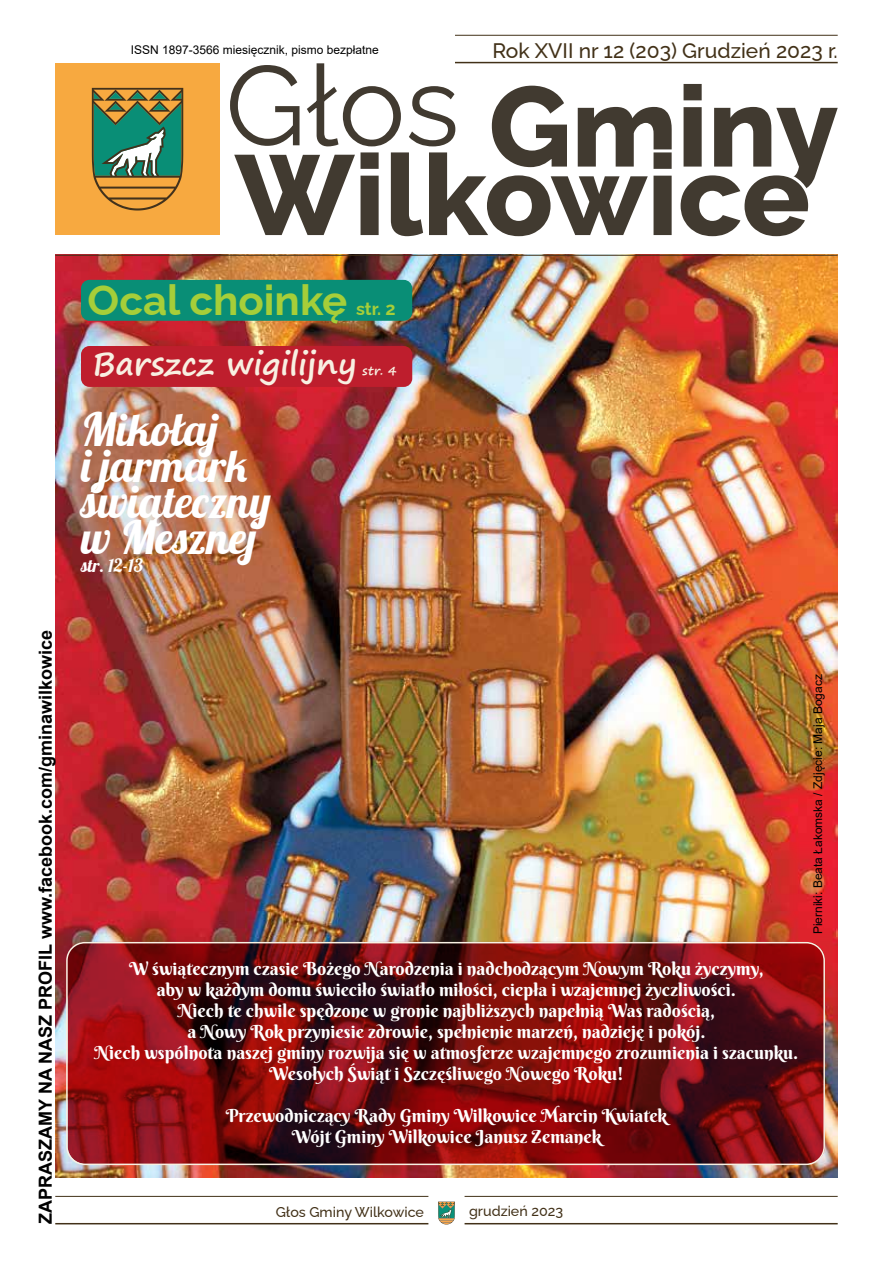
<style>
.page{position:relative;width:893px;height:1263px;background:#fff}
.page>*{position:absolute;margin:0;border:0;box-sizing:border-box;transform-origin:0 0}
.t1{font:45px/36px "Lobster";color:#fff}
.t2{font:700 42px "Raleway";color:#a6ce39}
.t3{font:700 31.5px "Segoe Print";color:#f8f0e2}
.t4{font:500 21px "Raleway";color:#423118}
.t5{font:18px/21px "Berkshire Swash";color:#fff;text-align:center}
.t6{font:700 18px "Arial";color:#000}
.t7{font:18px "Lobster";color:#fff}
.t8{font:700 18px "Raleway";color:#a6ce39}
.t9{font:500 14.25px "Raleway";color:#423118}
.t10{font:12px "Arial";color:#000}
.t11{font:700 12px "Segoe Print";color:#f8f0e2}
</style>
<div class="page">
<svg style="left:438px;top:1202px;width:17px;height:22px"></svg>
<hr style="left:55px;top:1196px;width:373px;height:1px;background:#423118">
<hr style="left:465px;top:1196px;width:373px;height:1px;background:#423118">
<hr style="left:55px;top:1223px;width:373px;height:1px;background:#423118">
<hr style="left:465px;top:1223px;width:373px;height:1px;background:#423118">
<img style="left:55px;top:256px;width:783px;height:922px">
<svg style="left:230px;top:63px;width:608px;height:174px"></svg>
<div style="left:55px;top:63px;width:165px;height:172px;background:#f7a940"></div>
<svg style="left:92px;top:88px;width:91px;height:123px"></svg>
<hr style="left:455px;top:35px;width:383px;height:1px;background:#423118">
<hr style="left:455px;top:62px;width:383px;height:1px;background:#423118">
<hr style="left:55px;top:255px;width:783px;height:1px;background:#423118">
<svg style="left:68px;top:942px;width:757px;height:222px;background:#730c0f"></svg>
<div style="left:81px;top:346px;width:331px;height:41px;background:#be1e2d;border-radius:9px"></div>
<div style="left:81px;top:280px;width:331px;height:41px;background:#098e76;border-radius:9px"></div>
<div style="left:66px;top:942px;width:759px;height:223px;border:2px solid #f8f0e2;border-radius:18px"></div>
<p class="t10" style="left:131px;top:41px;width:250px">ISSN 1897-3566 miesięcznik, pismo bezpłatne</p>
<p class="t4" style="left:492px;top:34px;width:347px">Rok XVII nr 12 (203) Grudzień 2023 r.</p>
<p class="t6" style="left:33px;top:1224px;width:596px;rotate:-90deg">ZAPRASZAMY NA NASZ PROFIL www.facebook.com/gminawilkowice</p>
<h2 class="t2" style="left:88px;top:266px;width:261px">Ocal choinkę</h2>
<p class="t8" style="left:356px;top:294px;width:41px">str. 2</p>
<h3 class="t3" style="left:92px;top:335px;width:266px">Barszcz wigilijny</h3>
<p class="t11" style="left:363px;top:360px;width:35px">str. 4</p>
<h1 class="t1" style="left:81px;top:416px;width:191px">Mikołaj<br>i jarmark świąteczny w Mesznej</h1>
<p class="t7" style="left:81px;top:553px;width:63px">str. 12-13</p>
<p class="t5" style="left:95px;top:958px;width:705px">W świątecznym czasie Bożego Narodzenia i nadchodzącym Nowym Roku życzymy,<br>aby w każdym domu świeciło światło miłości, ciepła i wzajemnej życzliwości.<br>Niech te chwile spędzone w gronie najbliższych napełnią Was radością,<br>a Nowy Rok przyniesie zdrowie, spełnienie marzeń, nadzieję i pokój.<br>Niech wspólnota naszej gminy rozwija się w atmosferze wzajemnego zrozumienia i szacunku.<br>Wesołych Świąt i Szczęśliwego Nowego Roku!</p>
<p class="t5" style="left:226px;top:1105px;width:443px">Przewodniczący Rady Gminy Wilkowice Marcin Kwiatek<br>Wójt Gminy Wilkowice Janusz Zemanek</p>
<p class="t10" style="left:810px;top:934px;width:262px;rotate:-90deg">Pierniki: Beata Łakomska / Zdjęcie: Maja Bogacz</p>
<p class="t9" style="left:276px;top:1200px;width:150px">Głos Gminy Wilkowice</p>
<p class="t9" style="left:469px;top:1199px;width:96px">grudzień 2023</p>
</div>
